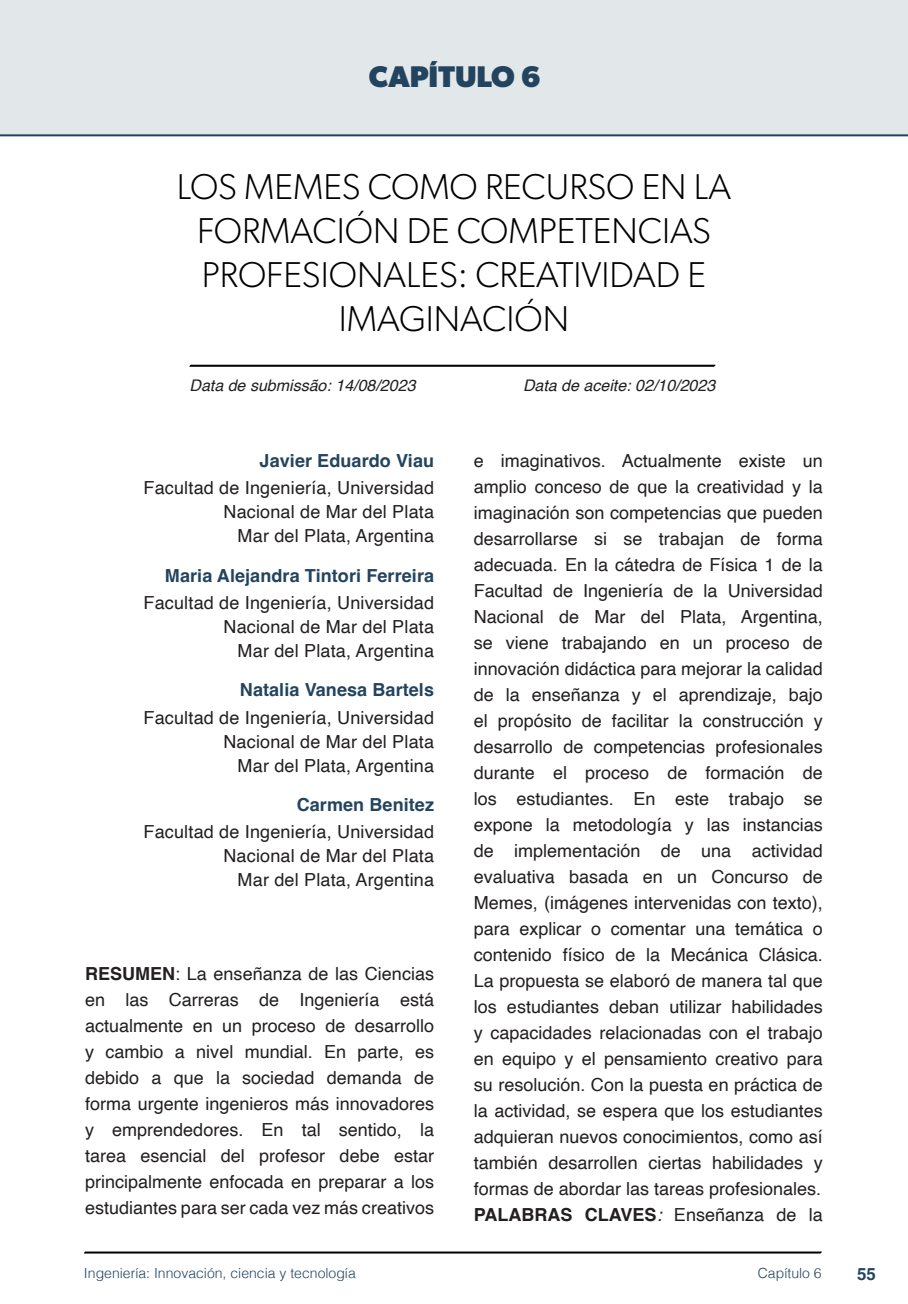
<style>
.page{position:relative;width:908px;height:1304px;background:#fff}
.page>*{position:absolute;margin:0;border:0;box-sizing:border-box;transform-origin:0 0}
.t1{font:300 36px/44px "Gibson";color:#000;text-align:center}
.t2{font:700 30px "Gibson";color:#23445f}
.t3{font:18px/26px "Helvetica";letter-spacing:.01em;color:#231f20;text-align:right}
.t4{font:700 18px "Helvetica";letter-spacing:.005em;color:#23445f}
.t5{font:700 16.8px "Helvetica";color:#23445f}
.t6{font:italic 16px "Helvetica";color:#231f20}
.t7{font:300 14px "Helvetica";color:#23445f}
.s1{font-weight:700}
.s2{font-style:italic}
</style>
<div class="page">
<svg style="left:84px;top:1251px;width:737px;height:3px;background:#515151"></svg>
<svg style="left:189px;top:364px;width:526px;height:3px;background:#4f4f4f"></svg>
<div style="left:0;top:0;width:907px;height:136px;background:#e2e7e9"></div>
<div style="left:44px;top:72px;width:68px;height:61px;background:#e2e7e9"></div>
<h2 class="t2" style="left:369px;top:58px;width:173px">CAPÍTULO 6</h2>
<h1 class="t1" style="left:177px;top:164px;width:555px">LOS MEMES COMO RECURSO EN LA<br>FORMACIÓN DE COMPETENCIAS<br>PROFESIONALES: CREATIVIDAD E<br>IMAGINACIÓN</h1>
<p class="t6" style="left:189px;top:373px;width:227px">Data de submissão: 14/08/2023</p>
<p class="t6" style="left:523px;top:373px;width:194px">Data de aceite: 02/10/2023</p>
<p class="t4" style="left:259px;top:450px;width:176px">Javier Eduardo Viau</p>
<p class="t3" style="left:143px;top:477px;width:292px;line-height:24px">Facultad de Ingeniería, Universidad<br>Nacional de Mar del Plata<br>Mar del Plata, Argentina</p>
<p class="t4" style="left:165px;top:564px;width:270px">Maria Alejandra Tintori Ferreira</p>
<p class="t3" style="left:143px;top:591px;width:292px;line-height:24px">Facultad de Ingeniería, Universidad<br>Nacional de Mar del Plata<br>Mar del Plata, Argentina</p>
<p class="t4" style="left:240px;top:679px;width:195px">Natalia Vanesa Bartels</p>
<p class="t3" style="left:143px;top:706px;width:292px;line-height:24px">Facultad de Ingeniería, Universidad<br>Nacional de Mar del Plata<br>Mar del Plata, Argentina</p>
<p class="t4" style="left:296px;top:794px;width:139px">Carmen Benitez</p>
<p class="t3" style="left:143px;top:821px;width:292px;line-height:24px">Facultad de Ingeniería, Universidad<br>Nacional de Mar del Plata<br>Mar del Plata, Argentina</p>
<p class="t3" style="left:85px;top:962px;width:350px;text-align:justify"><span class="s1">RESUMEN</span>: La enseñanza de las Ciencias en las Carreras de Ingeniería está actualmente en un proceso de desarrollo y cambio a nivel mundial. En parte, es debido a que la sociedad demanda de forma urgente ingenieros más innovadores y emprendedores. En tal sentido, la tarea esencial del profesor debe estar principalmente enfocada en preparar a los estudiantes para ser cada vez más creativos</p>
<p class="t3" style="left:473px;top:448px;width:350px;text-align:justify">e imaginativos. Actualmente existe un amplio conceso de que la creatividad y la imaginación son competencias que pueden desarrollarse si se trabajan de forma adecuada. En la cátedra de Física 1 de la Facultad de Ingeniería de la Universidad Nacional de Mar del Plata, Argentina, se viene trabajando en un proceso de innovación didáctica para mejorar la calidad de la enseñanza y el aprendizaje, bajo el propósito de facilitar la construcción y desarrollo de competencias profesionales durante el proceso de formación de los estudiantes. En este trabajo se expone la metodología y las instancias de implementación de una actividad evaluativa basada en un Concurso de Memes, (imágenes intervenidas con texto), para explicar o comentar una temática o contenido físico de la Mecánica Clásica.<br>La propuesta se elaboró de manera tal que los estudiantes deban utilizar habilidades y capacidades relacionadas con el trabajo en equipo y el pensamiento creativo para su resolución. Con la puesta en práctica de la actividad, se espera que los estudiantes adquieran nuevos conocimientos, como así también desarrollen ciertas habilidades y formas de abordar las tareas profesionales.<br><span class="s1">PALABRAS CLAVES</span><span class="s2">:</span> Enseñanza de la</p>
<p class="t7" style="left:84px;top:1261px;width:273px">Ingeniería: Innovación, ciencia y tecnología</p>
<p class="t7" style="left:757px;top:1261px;width:65px">Capítulo 6</p>
<p class="t5" style="left:856px;top:1264px;width:20px">55</p>
</div>
